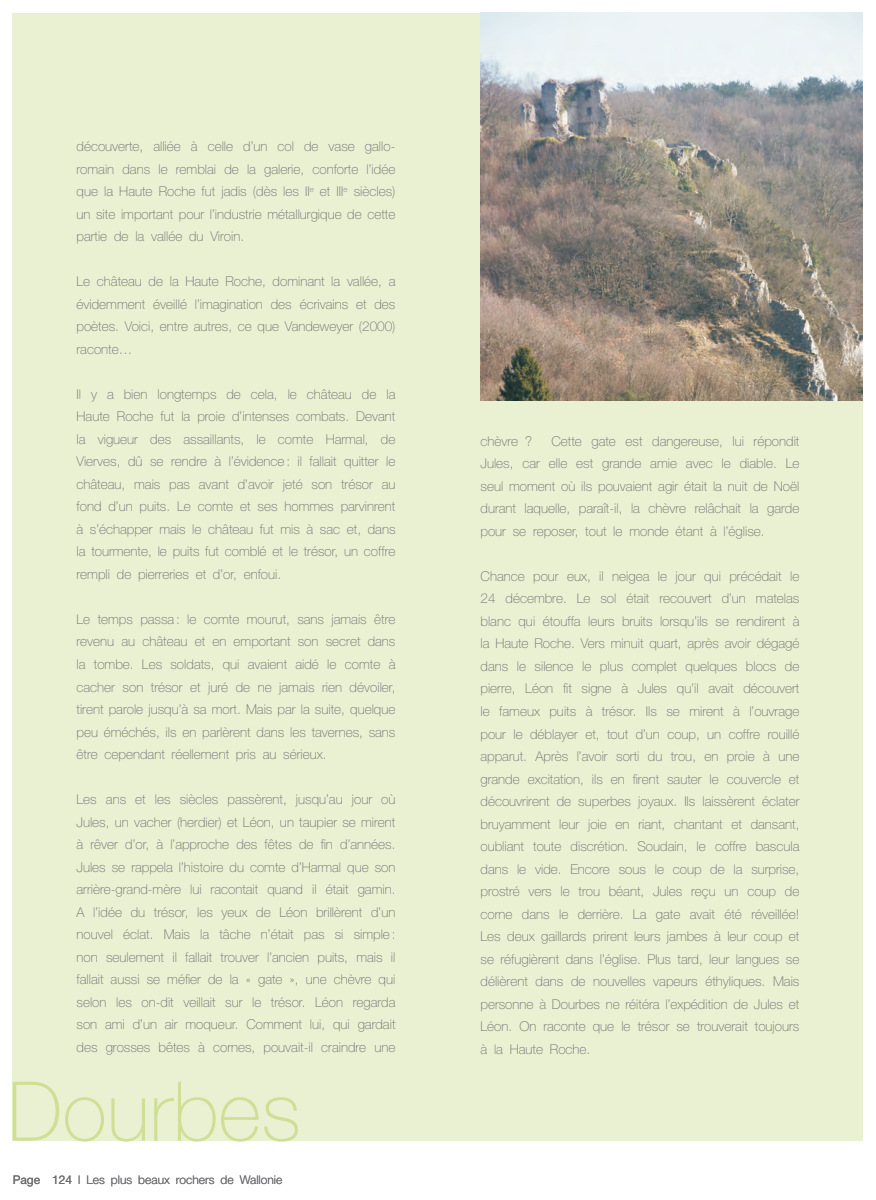
<style>
.page{position:relative;width:876px;height:1200px;background:#fff}
.page>*{position:absolute;margin:0;border:0;box-sizing:border-box;transform-origin:0 0}
.t1{font:100 82.5px "Helvetica Neue";color:#cfdf95}
.t2{font:100 13.5px/22.5px "Helvetica Neue";color:#6c6d70;text-align:justify}
.t3{font:300 12px "Helvetica Neue";color:#6c6d70}
.s1{font-weight:400}
</style>
<div class="page">
<div style="left:13px;top:13px;width:850px;height:1127px;background:#eaf1d2"></div>
<img style="left:480px;top:13px;width:383px;height:388px">
<p class="t2" style="left:77px;top:135px;width:320px">découverte, alliée à celle d’un col de vase gallo&shy;romain dans le remblai de la galerie, conforte l’idée que la Haute Roche fut jadis (dès les II<sup>e</sup> et III<sup>e</sup> siècles) un site important pour l’industrie métallurgique de cette partie de la vallée du Viroin.</p>
<p class="t2" style="left:77px;top:270px;width:320px">Le château de la Haute Roche, dominant la vallée, a évidemment éveillé l’imagination des écrivains et des poètes. Voici, entre autres, ce que Vandeweyer (2000) raconte…</p>
<p class="t2" style="left:77px;top:382px;width:320px">Il y a bien longtemps de cela, le château de la Haute Roche fut la proie d’intenses combats. Devant la vigueur des assaillants, le comte Harmal, de Vierves, dû se rendre à l’évidence: il fallait quitter le château, mais pas avant d’avoir jeté son trésor au fond d’un puits. Le comte et ses hommes parvinrent à s’échapper mais le château fut mis à sac et, dans la tourmente, le puits fut comblé et le trésor, un coffre rempli de pierreries et d’or, enfoui.</p>
<p class="t2" style="left:77px;top:607px;width:320px">Le temps passa: le comte mourut, sans jamais être revenu au château et en emportant son secret dans la tombe. Les soldats, qui avaient aidé le comte à cacher son trésor et juré de ne jamais rien dévoiler, tirent parole jusqu’à sa mort. Mais par la suite, quelque peu éméchés, ils en parlèrent dans les tavernes, sans être cependant réellement pris au sérieux.</p>
<p class="t2" style="left:77px;top:787px;width:320px">Les ans et les siècles passèrent, jusqu’au jour où Jules, un vacher (herdier) et Léon, un taupier se mirent à rêver d’or, à l’approche des fêtes de fin d’années.<br>Jules se rappela l’histoire du comte d’Harmal que son arrière-grand-mère lui racontait quand il était gamin.<br>A l’idée du trésor, les yeux de Léon brillèrent d’un nouvel éclat. Mais la tâche n’était pas si simple: non seulement il fallait trouver l’ancien puits, mais il fallait aussi se méfier de la « gate », une chèvre qui selon les on-dit veillait sur le trésor. Léon regarda son ami d’un air moqueur. Comment lui, qui gardait des grosses bêtes à cornes, pouvait-il craindre une</p>
<h1 class="t1" style="left:7px;top:1063px;width:295px">Dourbes</h1>
<p class="t3" style="left:13px;top:1171px;width:271px"><span class="s1">Page 124</span> l Les plus beaux rochers de Wallonie</p>
<p class="t2" style="left:480px;top:429px;width:320px;text-indent:71px">Cette gate est dangereuse, lui répondit Jules, car elle est grande amie avec le diable. Le seul moment où ils pouvaient agir était la nuit de Noël durant laquelle, paraît-il, la chèvre relâchait la garde pour se reposer, tout le monde étant à l’église.</p>
<p class="t2" style="left:480px;top:564px;width:320px">Chance pour eux, il neigea le jour qui précédait le 24 décembre. Le sol était recouvert d’un matelas blanc qui étouffa leurs bruits lorsqu’ils se rendirent à la Haute Roche. Vers minuit quart, après avoir dégagé dans le silence le plus complet quelques blocs de pierre, Léon fit signe à Jules qu’il avait découvert le fameux puits à trésor. Ils se mirent à l’ouvrage pour le déblayer et, tout d’un coup, un coffre rouillé apparut. Après l’avoir sorti du trou, en proie à une grande excitation, ils en firent sauter le couvercle et découvrirent de superbes joyaux. Ils laissèrent éclater bruyamment leur joie en riant, chantant et dansant, oubliant toute discrétion. Soudain, le coffre bascula dans le vide. Encore sous le coup de la surprise, prostré vers le trou béant, Jules reçu un coup de corne dans le derrière. La gate avait été réveillée!<br>Les deux gaillards prirent leurs jambes à leur coup et se réfugièrent dans l’église. Plus tard, leur langues se délièrent dans de nouvelles vapeurs éthyliques. Mais personne à Dourbes ne réitéra l’expédition de Jules et Léon. On raconte que le trésor se trouverait toujours à la Haute Roche.</p>
<p class="t2" style="left:480px;top:429px;width:53px">chèvre ?</p>
</div>
